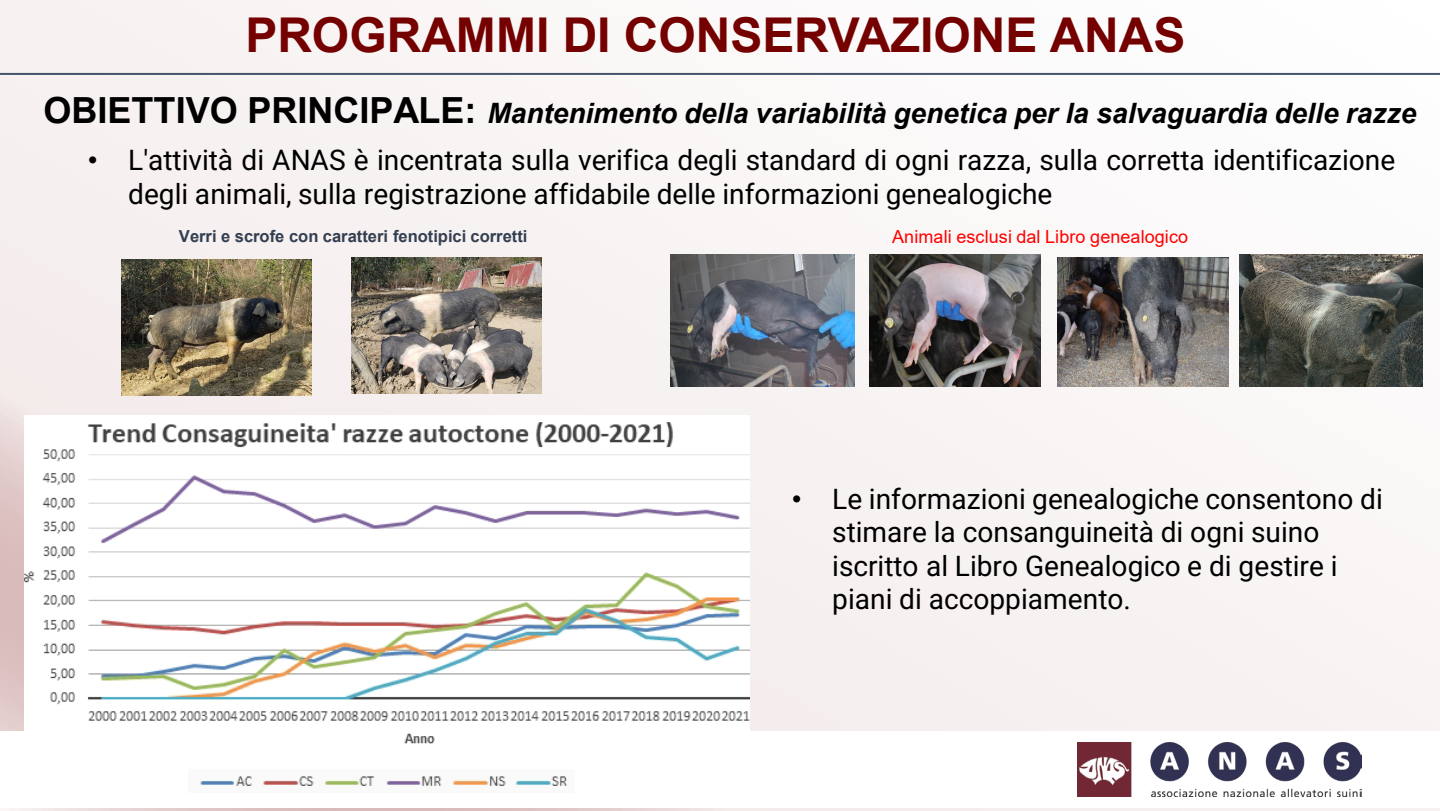
<style>
.page{position:relative;width:1440px;height:811px;background:#f9f4f4}
.page>*{position:absolute;margin:0;border:0;box-sizing:border-box;transform-origin:0 0}
.t1{font:700 48px "Arial";color:#740000}
.t2{font:28px/33.6px "Roboto";color:#000}
.t3{font:italic 700 28px "Arial";color:#000}
.t4{font:18px "Arial";letter-spacing:.005em;color:#f00}
.t5{font:700 16.6px "Arial";color:#333f50}
.s1{font-style:normal;font-size:36px}
.s2{font-family:"Arial"}
</style>
<div class="page">
<hr style="left:0;top:73px;width:1440px;height:2px;background:#44546a">
<img style="left:352px;top:257px;width:190px;height:136px">
<img style="left:122px;top:260px;width:190px;height:136px">
<img style="left:870px;top:255px;width:170px;height:132px">
<img style="left:1239px;top:255px;width:184px;height:132px">
<img style="left:1058px;top:257px;width:170px;height:130px">
<img style="left:671px;top:255px;width:183px;height:132px">
<div style="left:0;top:731px;width:1440px;height:77px;background:#fff"></div>
<img style="left:1078px;top:743px;width:284px;height:53px">
<img style="left:25px;top:415px;width:724px;height:371px">
<h2 class="t1" style="left:245px;top:1px;width:941px">PROGRAMMI DI CONSERVAZIONE ANAS</h2>
<p class="t3" style="left:43px;top:95px;width:1374px"><span class="s1">OBIETTIVO PRINCIPALE:</span> Mantenimento della variabilità genetica per la salvaguardia delle razze</p>
<p class="t2" style="left:128px;top:142px;width:1269px;text-indent:-41px"><span class="s2">•</span> L'attività di ANAS è incentrata sulla verifica degli standard di ogni razza, sulla corretta identificazione degli animali, sulla registrazione affidabile delle informazioni genealogiche</p>
<p class="t5" style="left:179px;top:225px;width:350px">Verri e scrofe con caratteri fenotipici corretti</p>
<p class="t4" style="left:892px;top:225px;width:297px">Animali esclusi dal Libro genealogico</p>
<p class="t2" style="left:832px;top:481px;width:552px;text-indent:-41px"><span class="s2">•</span> Le informazioni genealogiche consentono di stimare la consanguineità di ogni suino iscritto al Libro Genealogico e di gestire i piani di accoppiamento.</p>
</div>
